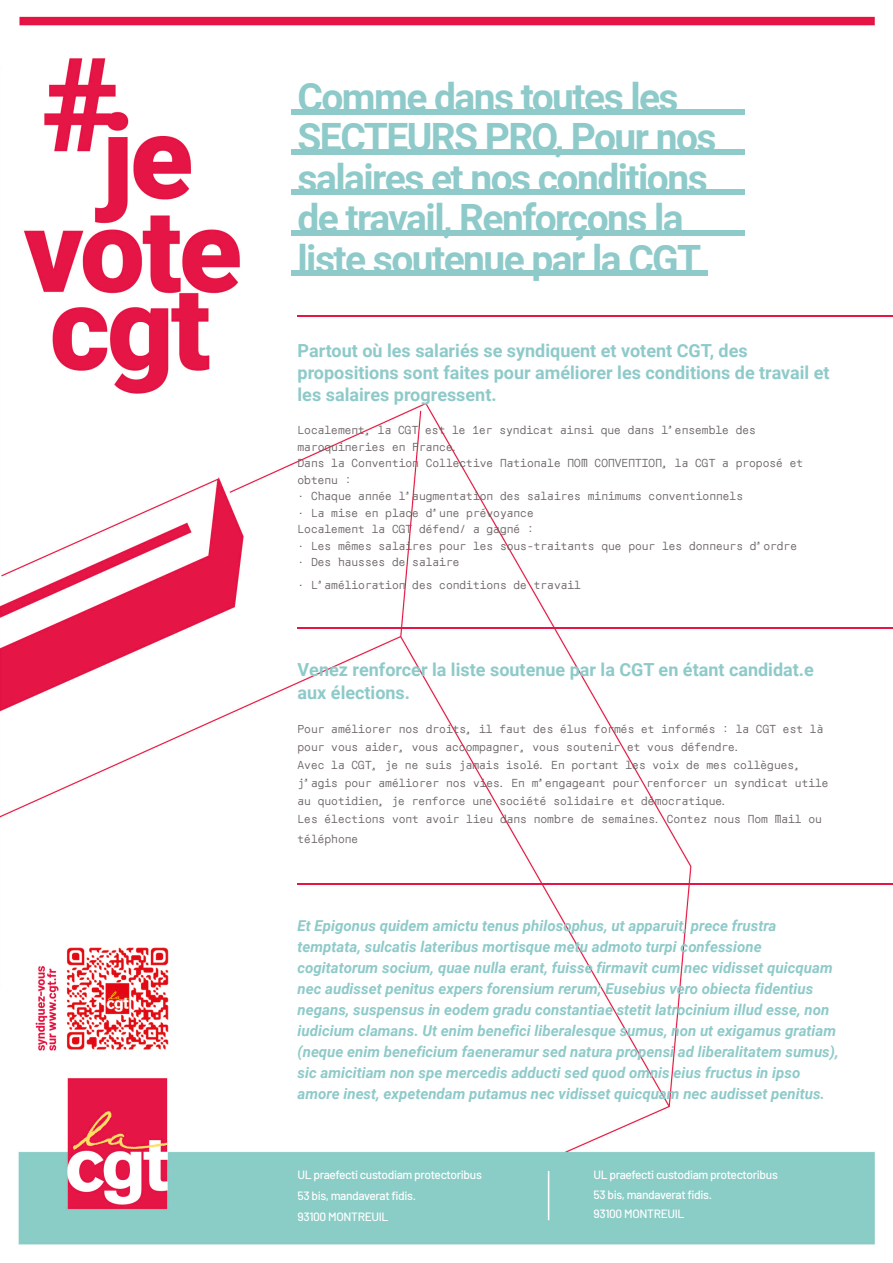
<style>
.page{position:relative;width:893px;height:1263px;background:#fff}
.page>*{position:absolute;margin:0;border:0;box-sizing:border-box;transform-origin:0 0}
.t1{font:700 39px/40.5px "Roboto";letter-spacing:-.04em;color:#8ecac9}
.t2{font:700 18px/22px "Roboto";color:#8ecac9}
.t3{font:italic 700 15px/21px "Roboto";color:#8ecac9}
.t4{font:500 12px/21px "Barlow";letter-spacing:-.03em;color:#fff}
.t5{font:11.25px/18px "Orbit";color:#6b6365}
</style>
<div class="page">
<img style="left:0;top:16px;width:893px;height:1229px">
<div style="left:292px;top:271px;width:416px;height:5px;background:#8ecac9"></div>
<div style="left:292px;top:230px;width:453px;height:5px;background:#8ecac9"></div>
<div style="left:292px;top:190px;width:453px;height:5px;background:#8ecac9"></div>
<div style="left:292px;top:149px;width:453px;height:5px;background:#8ecac9"></div>
<div style="left:292px;top:109px;width:453px;height:5px;background:#8ecac9"></div>
<img style="left:35px;top:938px;width:149px;height:120px">
<hr style="left:297px;top:316px;width:596px;height:1px;background:#e51546">
<hr style="left:297px;top:627px;width:596px;height:1px;background:#e51546">
<hr style="left:297px;top:883px;width:596px;height:1px;background:#e51546">
<h1 class="t1" style="left:298px;top:75px;width:420px">Comme dans toutes les<br>SECTEURS PRO, Pour nos salaires et nos conditions de travail, Renforçons la liste soutenue par la CGT</h1>
<h2 class="t2" style="left:298px;top:339px;width:534px">Partout où les salariés se syndiquent et votent CGT, des propositions sont faites pour améliorer les conditions de travail et les salaires progressent.</h2>
<p class="t5" style="left:298px;top:422px;width:507px;line-height:16.5px">Localement, la CGT est le 1er syndicat ainsi que dans l’ensemble des maroquineries en France.<br>Dans la Convention Collective Nationale NOM CONVENTION, la CGT a proposé et obtenu :</p>
<p class="t5" style="left:298px;top:487px;width:447px">• Chaque année l’augmentation des salaires minimums conventionnels</p>
<p class="t5" style="left:298px;top:504px;width:238px;line-height:16.5px">• La mise en place d’une prévoyance<br>Localement la CGT défend/ a gagné :</p>
<p class="t5" style="left:298px;top:536px;width:501px">• Les mêmes salaires pour les sous-traitants que pour les donneurs d’ordre</p>
<p class="t5" style="left:298px;top:553px;width:164px">• Des hausses de salaire</p>
<p class="t5" style="left:298px;top:575px;width:285px">• L’amélioration des conditions de travail</p>
<h2 class="t2" style="left:298px;top:658px;width:518px;line-height:22.5px">Venez renforcer la liste soutenue par la CGT en étant candidat.e aux élections.</h2>
<p class="t5" style="left:298px;top:720px;width:533px">Pour améliorer nos droits, il faut des élus formés et informés : la CGT est là pour vous aider, vous accompagner, vous soutenir et vous défendre.<br>Avec la CGT, je ne suis jamais isolé. En portant les voix de mes collègues, j’agis pour améliorer nos vies. En m’engageant pour renforcer un syndicat utile au quotidien, je renforce une société solidaire et démocratique.<br>Les élections vont avoir lieu dans nombre de semaines. Contez nous Nom Mail ou</p>
<p class="t5" style="left:298px;top:830px;width:62px">téléphone</p>
<p class="t3" style="left:298px;top:915px;width:543px">Et Epigonus quidem amictu tenus philosophus, ut apparuit, prece frustra temptata, sulcatis lateribus mortisque metu admoto turpi confessione cogitatorum socium, quae nulla erant, fuisse firmavit cum nec vidisset quicquam nec audisset penitus expers forensium rerum; Eusebius vero obiecta fidentius negans, suspensus in eodem gradu constantiae stetit latrocinium illud esse, non iudicium clamans. Ut enim benefici liberalesque sumus, non ut exigamus gratiam (neque enim beneficium faeneramur sed natura propensi ad liberalitatem sumus), sic amicitiam non spe mercedis adducti sed quod omnis eius fructus in ipso amore inest, expetendam putamus nec vidisset quicquam nec audisset penitus.</p>
<p class="t4" style="left:298px;top:1163px;width:186px">UL praefecti custodiam protectoribus<br>53 bis, mandaverat fidis.<br>93100 MONTREUIL</p>
<p class="t4" style="left:594px;top:1164px;width:186px;line-height:19.5px">UL praefecti custodiam protectoribus<br>53 bis, mandaverat fidis.<br>93100 MONTREUIL</p>
</div>
